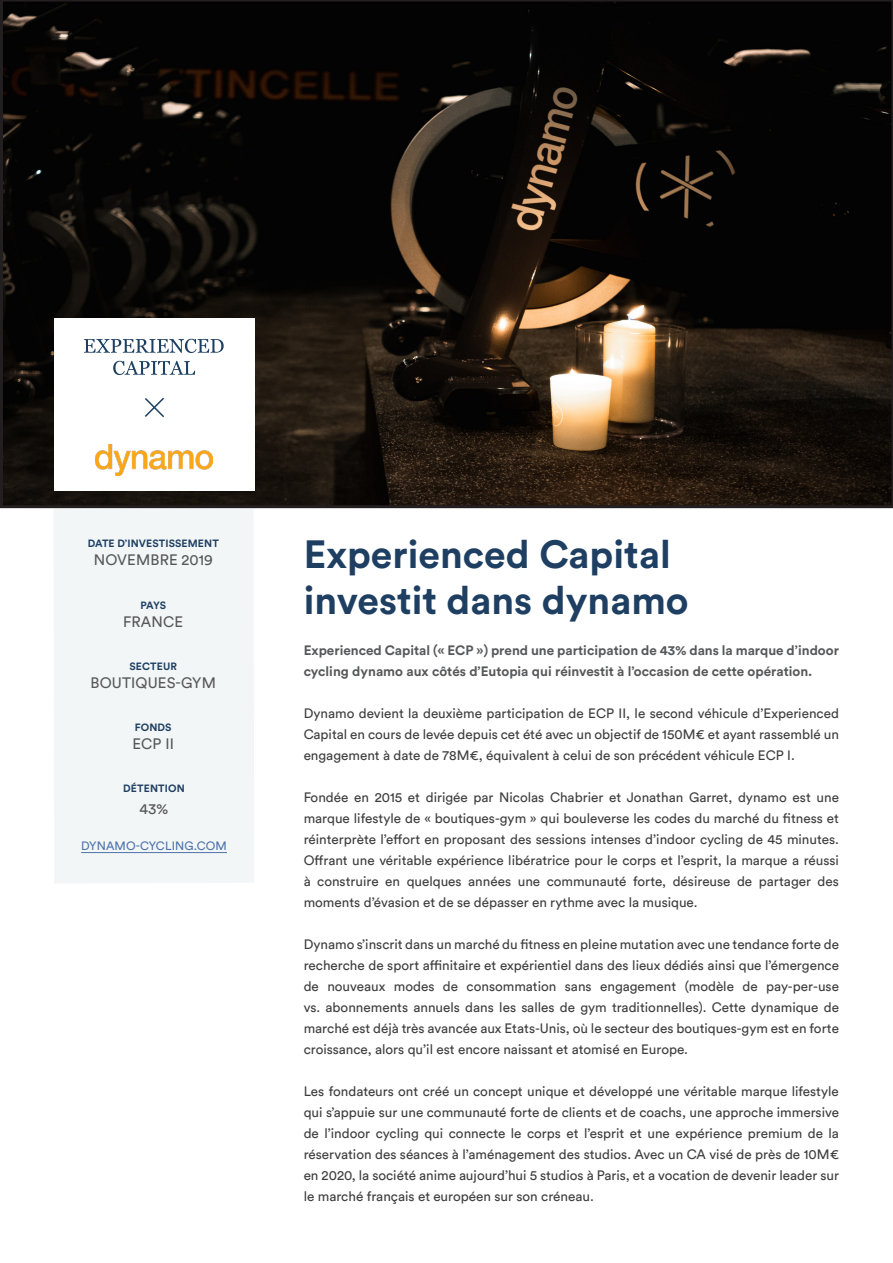
<style>
.page{position:relative;width:893px;height:1263px;background:#fff}
.page>*{position:absolute;margin:0;border:0;box-sizing:border-box;transform-origin:0 0}
.t1{font:700 39px "Circular Std";color:#1e3f62}
.t2{font:15px "Circular Std";letter-spacing:.01em;color:#57585a}
.t3{font:13.5px/21px "Circular Std";color:#3e3e3f;text-align:justify}
.t4{font:700 13.5px/21px "Circular Std";color:#57585a}
.t5{font:12px "Circular Std";letter-spacing:.01em;color:#4d72ac}
.t6{font:700 10.5px "Circular Std";letter-spacing:.01em;color:#1e3f62}
</style>
<div class="page">
<svg style="left:0;top:0;width:893px;height:508px;background:#18120d"></svg>
<div style="left:54px;top:318px;width:201px;height:173px;background:#fff"></div>
<svg style="left:84px;top:339px;width:140px;height:14px"></svg>
<svg style="left:113px;top:361px;width:82px;height:14px"></svg>
<svg style="left:145px;top:397px;width:19px;height:21px"></svg>
<img style="left:95px;top:445px;width:117px;height:30px">
<div style="left:54px;top:509px;width:200px;height:374px;background:#f3f6f7"></div>
<hr style="left:81px;top:852px;width:146px;height:1px;background:#4d72ac">
<p class="t6" style="left:88px;top:537px;width:133px">DATE D’INVESTISSEMENT</p>
<p class="t2" style="left:94px;top:551px;width:120px">NOVEMBRE 2019</p>
<p class="t6" style="left:140px;top:598px;width:27px">PAYS</p>
<p class="t2" style="left:123px;top:612px;width:62px">FRANCE</p>
<p class="t6" style="left:130px;top:659px;width:49px">SECTEUR</p>
<p class="t2" style="left:91px;top:673px;width:127px">BOUTIQUES-GYM</p>
<p class="t6" style="left:135px;top:720px;width:38px">FONDS</p>
<p class="t2" style="left:132px;top:734px;width:43px">ECP II</p>
<p class="t6" style="left:123px;top:782px;width:63px">DÉTENTION</p>
<p class="t2" style="left:139px;top:799px;width:31px">43%</p>
<p class="t5" style="left:81px;top:838px;width:147px">DYNAMO-CYCLING.COM</p>
<p class="t1" style="left:304px;top:529px;width:369px">Experienced Capital</p>
<p class="t1" style="left:304px;top:576px;width:387px">investit dans dynamo</p>
<p class="t4" style="left:304px;top:639px;width:537px">Experienced Capital (« ECP ») prend une participation de 43% dans la marque d’indoor cycling dynamo aux côtés d’Eutopia qui réinvestit à l’occasion de cette opération.</p>
<p class="t3" style="left:304px;top:702px;width:537px">Dynamo devient la deuxième participation de ECP II, le second véhicule d’Experienced Capital en cours de levée depuis cet été avec un objectif de 150M€ et ayant rassemblé un engagement à date de 78M€, équivalent à celui de son précédent véhicule ECP I.</p>
<p class="t3" style="left:304px;top:786px;width:537px">Fondée en 2015 et dirigée par Nicolas Chabrier et Jonathan Garret, dynamo est une marque lifestyle de « boutiques-gym » qui bouleverse les codes du marché du fitness et réinterprète l’effort en proposant des sessions intenses d’indoor cycling de 45 minutes.<br>Offrant une véritable expérience libératrice pour le corps et l’esprit, la marque a réussi à construire en quelques années une communauté forte, désireuse de partager des moments d’évasion et de se dépasser en rythme avec la musique.</p>
<p class="t3" style="left:304px;top:933px;width:537px">Dynamo s’inscrit dans un marché du fitness en pleine mutation avec une tendance forte de recherche de sport affinitaire et expérientiel dans des lieux dédiés ainsi que l’émergence de nouveaux modes de consommation sans engagement (modèle de pay-per-use vs. abonnements annuels dans les salles de gym traditionnelles). Cette dynamique de marché est déjà très avancée aux Etats-Unis, où le secteur des boutiques-gym est en forte croissance, alors qu’il est encore naissant et atomisé en Europe.</p>
<p class="t3" style="left:304px;top:1080px;width:537px">Les fondateurs ont créé un concept unique et développé une véritable marque lifestyle qui s’appuie sur une communauté forte de clients et de coachs, une approche immersive de l’indoor cycling qui connecte le corps et l’esprit et une expérience premium de la réservation des séances à l’aménagement des studios. Avec un CA visé de près de 10M€ en 2020, la société anime aujourd’hui 5 studios à Paris, et a vocation de devenir leader sur le marché français et européen sur son créneau.</p>
</div>
